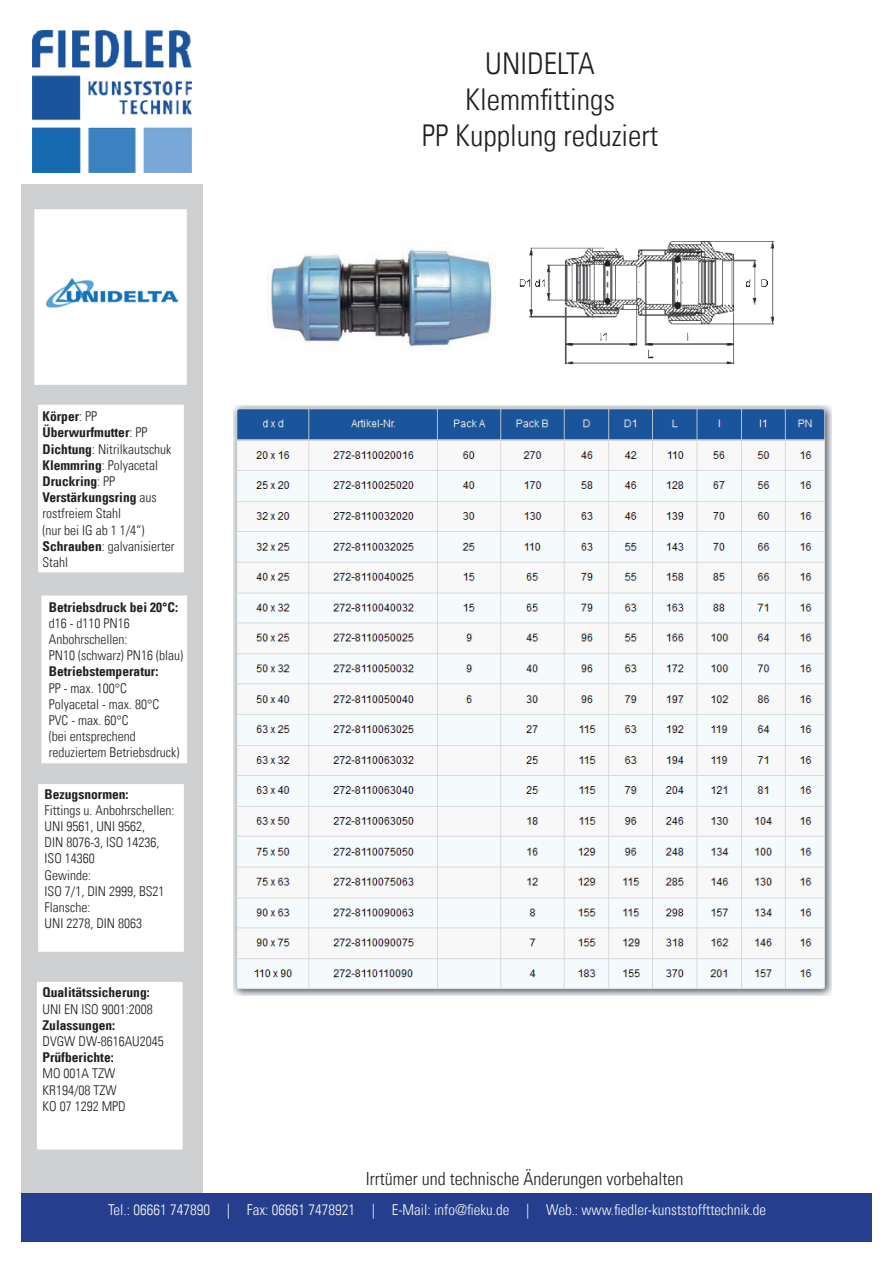
<style>
.page{position:relative;width:893px;height:1263px;background:#fff}
.page>*{position:absolute;margin:0;border:0;box-sizing:border-box;transform-origin:0 0}
.t1{font:30px/36px "Univers Com 47 Light Cond";color:#231f20;text-align:center}
.t2{font:18px "Univers Com 47 Light Cond";color:#231f20}
.t3{font:15px "Univers Com 47 Light Cond";color:#f7f7f8}
.t4{font:13.5px/16.2px "Univers Com 47 Light Cond";color:#231f20}
.t5{font:13.5px/16.2px "Univers Com 67 Bold Cond";color:#231f20}
.s1{font-family:"Univers Com 47 Light Cond"}
.s2{font-family:"Univers Com 67 Bold Cond"}
</style>
<div class="page">
<img style="left:21px;top:185px;width:182px;height:1008px">
<img style="left:33px;top:31px;width:159px;height:141px">
<div style="left:21px;top:1193px;width:851px;height:49px;background:#253f8e"></div>
<img style="left:268px;top:248px;width:227px;height:103px">
<img style="left:519px;top:241px;width:255px;height:124px">
<img style="left:234px;top:405px;width:597px;height:590px">
<p class="t5" style="left:43px;top:408px;width:106px">Körper<span class="s1">: PP<br></span>Überwurfmutter<span class="s1">: PP</span></p>
<p class="t4" style="left:43px;top:441px;width:130px"><span class="s2">Dichtung</span>: Nitrilkautschuk<br><span class="s2">Klemmring</span>: Polyacetal</p>
<p class="t5" style="left:43px;top:473px;width:116px">Druckring<span class="s1">: PP<br></span>Verstärkungsring <span class="s1">aus</span></p>
<p class="t4" style="left:43px;top:506px;width:133px">rostfreiem Stahl<br>(nur bei IG ab 1 1/4“)<br><span class="s2">Schrauben</span>: galvanisierter<br>Stahl</p>
<p class="t5" style="left:49px;top:598px;width:131px">Betriebsdruck bei 20°C:</p>
<p class="t4" style="left:49px;top:615px;width:136px">d16 - d110 PN16<br>Anbohrschellen:<br>PN10 (schwarz) PN16 (blau)</p>
<p class="t5" style="left:49px;top:663px;width:111px">Betriebstemperatur:</p>
<p class="t4" style="left:49px;top:680px;width:132px">PP - max. 100°C<br>Polyacetal - max. 80°C<br>PVC - max. 60°C<br>(bei entsprechend reduziertem Betriebsdruck)</p>
<p class="t5" style="left:45px;top:786px;width:85px">Bezugsnormen:</p>
<p class="t4" style="left:45px;top:802px;width:131px">Fittings u. Anbohrschellen:<br>UNI 9561, UNI 9562,<br>DIN 8076-3, ISO 14236,<br>ISO 14360<br>Gewinde:<br>ISO 7/1, DIN 2999, BS21<br>Flansche:<br>UNI 2278, DIN 8063</p>
<p class="t5" style="left:43px;top:984px;width:109px">Qualitätssicherung:</p>
<p class="t4" style="left:43px;top:1001px;width:112px">UNI EN ISO 9001:2008</p>
<p class="t5" style="left:43px;top:1017px;width:74px">Zulassungen:</p>
<p class="t4" style="left:43px;top:1033px;width:123px">DVGW DW-8616AU2045</p>
<p class="t5" style="left:43px;top:1049px;width:73px">Prüfberichte:</p>
<p class="t4" style="left:43px;top:1065px;width:85px">MO 001A TZW<br>KR194/08 TZW<br>KO 07 1292 MPD</p>
<h1 class="t1" style="left:422px;top:45px;width:238px">UNIDELTA<br>Klemmfittings<br>PP Kupplung reduziert</h1>
<h2 class="t2" style="left:366px;top:1167px;width:319px">Irrtümer und technische Änderungen vorbehalten</h2>
<p class="t3" style="left:108px;top:1200px;width:660px">Tel.: 06661 747890 | Fax: 06661 7478921 | E-Mail: info@fieku.de | Web.: www.fiedler-kunststoffttechnik.de</p>
</div>
